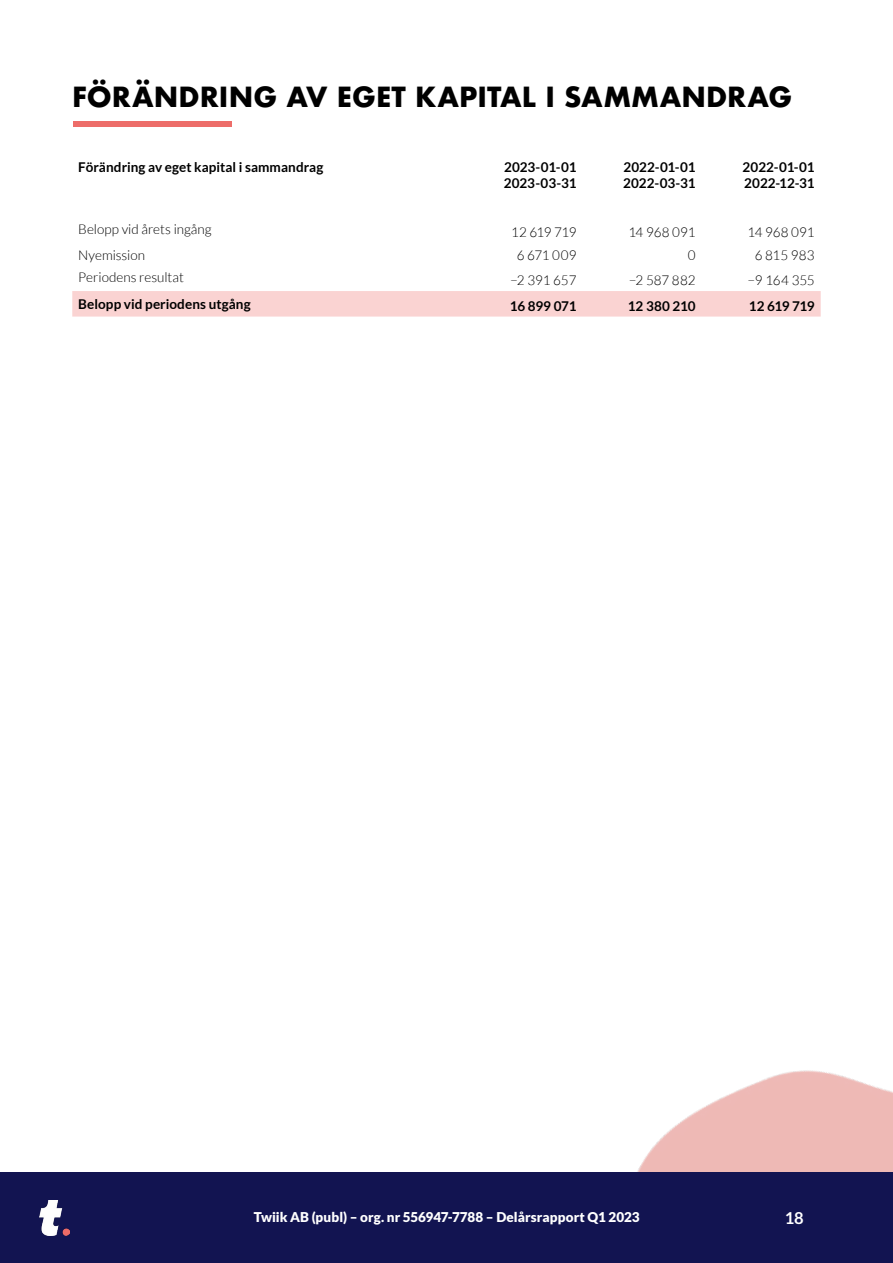
<style>
.page{position:relative;width:893px;height:1263px;background:#fff}
.page>*{position:absolute;margin:0;border:0;box-sizing:border-box;transform-origin:0 0}
.t1{font:700 27px "Futura";color:#000}
.t2{font:700 16.5px "Lato";color:#fff}
.t3{font:700 13.5px/16.2px "Lato";color:#000}
.t4{font:300 13.5px "Lato";color:#000}
.t5{font:900 13.5px "Lato";letter-spacing:.005em;color:#fff}
</style>
<div class="page">
<img style="left:637px;top:1070px;width:256px;height:102px">
<div style="left:72px;top:291px;width:749px;height:26px;background:#fad3d2"></div>
<div style="left:0;top:1172px;width:893px;height:91px;background:#121451"></div>
<img style="left:40px;top:1200px;width:29px;height:35px">
<div style="left:73px;top:121px;width:159px;height:5px;background:#ed6d69"></div>
<h1 class="t1" style="left:72px;top:78px;width:721px">FÖRÄNDRING AV EGET KAPITAL I SAMMANDRAG</h1>
<p class="t3" style="left:78px;top:159px;width:247px">Förändring av eget kapital i sammandrag</p>
<p class="t3" style="left:504px;top:159px;width:74px">2023-01-01<br>2023-03-31</p>
<p class="t3" style="left:623px;top:159px;width:74px">2022-01-01<br>2022-03-31</p>
<p class="t3" style="left:742px;top:159px;width:74px">2022-01-01<br>2022-12-31</p>
<p class="t4" style="left:78px;top:222px;width:135px">Belopp vid årets ingång</p>
<p class="t4" style="left:511px;top:225px;width:67px">12 619 719</p>
<p class="t4" style="left:628px;top:225px;width:69px">14 968 091</p>
<p class="t4" style="left:747px;top:225px;width:69px">14 968 091</p>
<p class="t4" style="left:78px;top:247px;width:68px">Nyemission</p>
<p class="t4" style="left:517px;top:247px;width:61px">6 671 009</p>
<p class="t4" style="left:688px;top:247px;width:9px">0</p>
<p class="t4" style="left:755px;top:247px;width:62px">6 815 983</p>
<p class="t4" style="left:78px;top:270px;width:107px">Periodens resultat</p>
<p class="t4" style="left:510px;top:273px;width:68px">−2 391 657</p>
<p class="t4" style="left:629px;top:273px;width:68px">−2 587 882</p>
<p class="t4" style="left:747px;top:273px;width:69px">−9 164 355</p>
<p class="t3" style="left:78px;top:296px;width:174px">Belopp vid periodens utgång</p>
<p class="t3" style="left:510px;top:297px;width:68px">16 899 071</p>
<p class="t3" style="left:628px;top:297px;width:69px">12 380 210</p>
<p class="t3" style="left:749px;top:297px;width:67px">12 619 719</p>
<p class="t5" style="left:254px;top:1209px;width:387px">Twiik AB (publ) – org. nr 556947-7788 – Delårsrapport Q1 2023</p>
<p class="t2" style="left:785px;top:1209px;width:20px">18</p>
</div>
